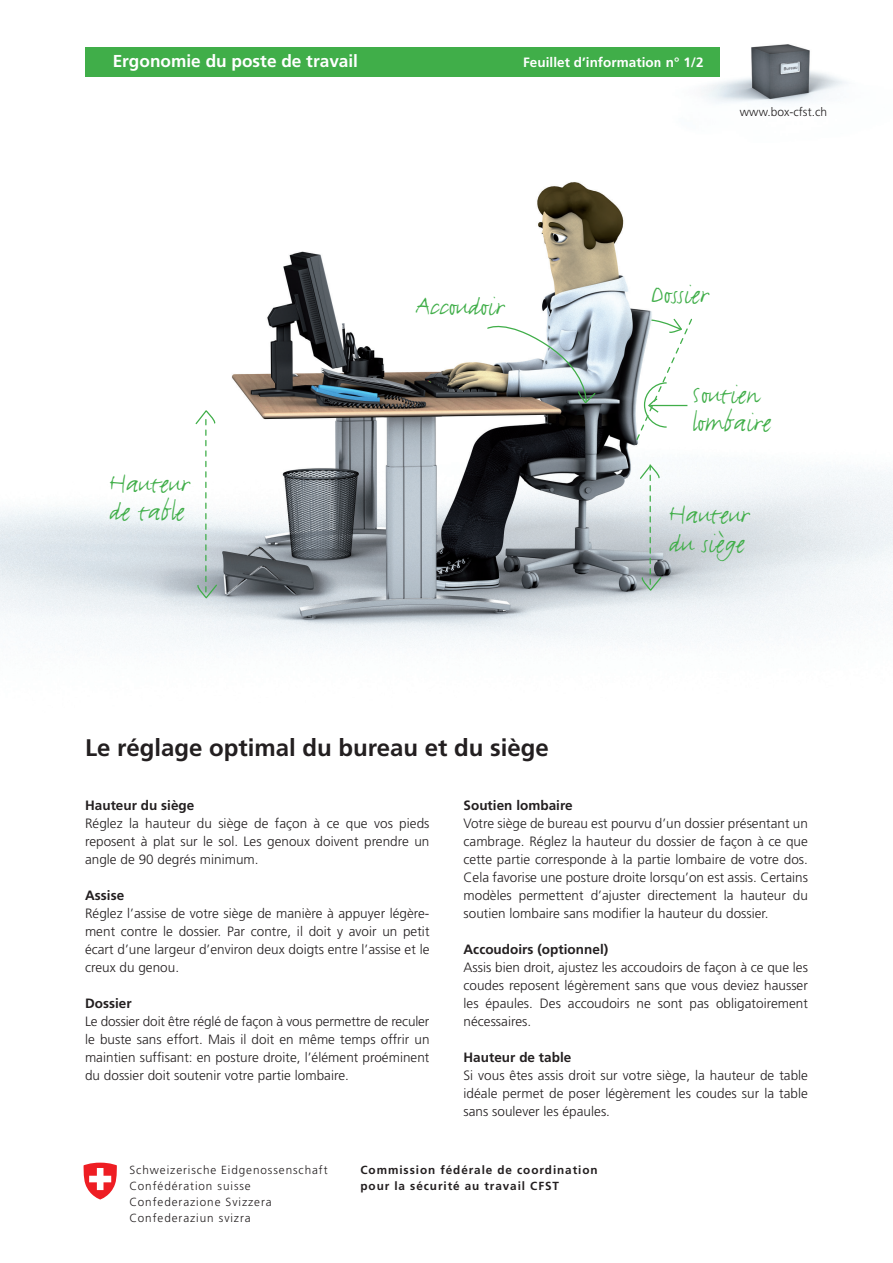
<style>
.page{position:relative;width:893px;height:1263px;background:#fff}
.page>*{position:absolute;margin:0;border:0;box-sizing:border-box;transform-origin:0 0}
.t1{font:29.7px/28.5px "FF Justlefthand";color:#40ae49}
.t2{font:700 24px "Frutiger";color:#231f20}
.t3{font:700 17.25px "Frutiger";color:#fff}
.t4{font:300 13.5px/18px "Frutiger";letter-spacing:.005em;color:#231f20;text-align:justify}
.t5{font:700 13.5px "Frutiger";letter-spacing:.005em;color:#231f20}
.t6{font:700 13.5px "Frutiger";letter-spacing:.005em;color:#fff}
.t7{font:300 12px "Frutiger";letter-spacing:.005em;color:#231f20}
.t8{font:300 11.7px/16.2px "Frutiger";letter-spacing:.08em;color:#231f20}
.t9{font:700 11.7px/16.2px "Frutiger";letter-spacing:.08em;color:#231f20}
</style>
<div class="page">
<img style="left:0;top:76px;width:893px;height:573px">
<div style="left:85px;top:47px;width:634px;height:29px;background:#40ae49"></div>
<svg style="left:487px;top:319px;width:110px;height:87px"></svg>
<svg style="left:194px;top:411px;width:24px;height:190px"></svg>
<svg style="left:639px;top:465px;width:24px;height:129px"></svg>
<svg style="left:635px;top:318px;width:58px;height:123px"></svg>
<hr style="left:650px;top:405px;width:37px;height:1px;background:#40ae49">
<img style="left:659px;top:44px;width:234px;height:112px">
<svg style="left:84px;top:1162px;width:33px;height:37px"></svg>
<p class="t3" style="left:113px;top:51px;width:247px">Ergonomie du poste de travail</p>
<p class="t6" style="left:523px;top:54px;width:182px">Feuillet d’information n° 1/2</p>
<p class="t7" style="left:740px;top:106px;width:89px">www.box-cfst.ch</p>
<h1 class="t1" style="left:415px;top:293px;width:90px">Accoudoir</h1>
<h1 class="t1" style="left:651px;top:281px;width:59px">Dossier</h1>
<h1 class="t1" style="left:109px;top:470px;width:82px">Hauteur de table</h1>
<h2 class="t2" style="left:85px;top:734px;width:465px">Le réglage optimal du bureau et du siège</h2>
<h1 class="t1" style="left:692px;top:381px;width:80px">Soutien lombaire</h1>
<h1 class="t1" style="left:669px;top:501px;width:82px">Hauteur du siège</h1>
<p class="t5" style="left:85px;top:797px;width:111px">Hauteur du siège</p>
<p class="t4" style="left:85px;top:814px;width:346px">Réglez la hauteur du siège de façon à ce que vos pieds reposent à plat sur le sol. Les genoux doivent prendre un angle de 90 degrés minimum.</p>
<p class="t5" style="left:85px;top:887px;width:41px">Assise</p>
<p class="t4" style="left:85px;top:904px;width:346px">Réglez l’assise de votre siège de manière à appuyer légère&shy;ment contre le dossier. Par contre, il doit y avoir un petit écart d’une largeur d’environ deux doigts entre l’assise et le creux du genou.</p>
<p class="t5" style="left:85px;top:995px;width:48px">Dossier</p>
<p class="t4" style="left:85px;top:1012px;width:346px">Le dossier doit être réglé de façon à vous permettre de reculer le buste sans effort. Mais il doit en même temps offrir un maintien suffisant: en posture droite, l’élément proéminent du dossier doit soutenir votre partie lombaire.</p>
<p class="t5" style="left:463px;top:797px;width:111px">Soutien lombaire</p>
<p class="t4" style="left:463px;top:814px;width:346px">Votre siège de bureau est pourvu d’un dossier présentant un cambrage. Réglez la hauteur du dossier de façon à ce que cette partie corresponde à la partie lombaire de votre dos.<br>Cela favorise une posture droite lorsqu’on est assis. Certains modèles permettent d’ajuster directement la hauteur du soutien lombaire sans modifier la hauteur du dossier.</p>
<p class="t5" style="left:463px;top:941px;width:146px">Accoudoirs (optionnel)</p>
<p class="t4" style="left:463px;top:958px;width:346px">Assis bien droit, ajustez les accoudoirs de façon à ce que les coudes reposent légèrement sans que vous deviez hausser les épaules. Des accoudoirs ne sont pas obligatoirement nécessaires.</p>
<p class="t5" style="left:463px;top:1049px;width:109px">Hauteur de table</p>
<p class="t4" style="left:463px;top:1066px;width:346px">Si vous êtes assis droit sur votre siège, la hauteur de table idéale permet de poser légèrement les coudes sur la table sans soulever les épaules.</p>
<p class="t8" style="left:129px;top:1162px;width:200px">Schweizerische Eidgenossenschaft<br>Confédération suisse<br>Confederazione Svizzera<br>Confederaziun svizra</p>
<p class="t9" style="left:361px;top:1162px;width:239px">Commission fédérale de coordination pour la sécurité au travail CFST</p>
</div>
